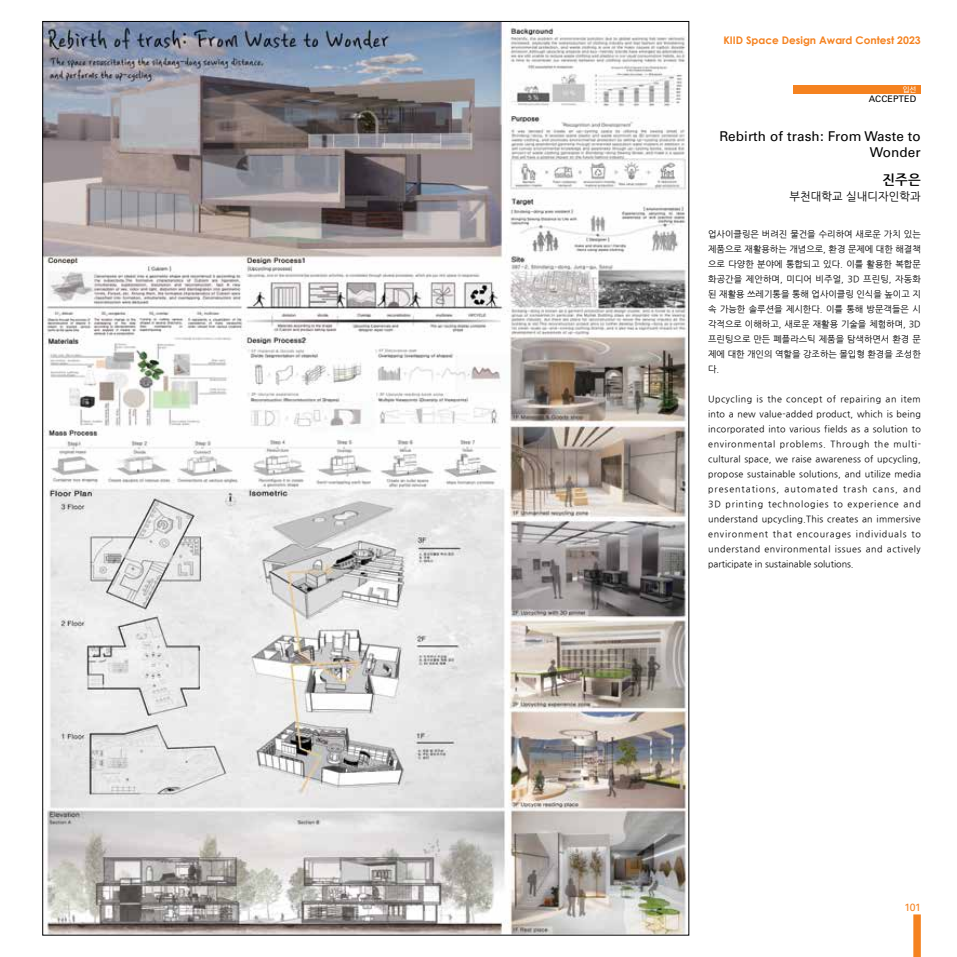
<style>
.page{position:relative;width:957px;height:957px;background:#fff}
.page>*{position:absolute;margin:0;border:0;box-sizing:border-box;transform-origin:0 0}
.t1{font:13.5px/15.8px "Univers LT Std";letter-spacing:.01em;color:#000;text-align:right}
.t2{font:700 13.5px "Nanum Gothic";color:#000}
.t3{font:11.25px "Nanum Gothic";letter-spacing:.01em;color:#000}
.t4{font:700 10.5px "Century Gothic";color:#f58220}
.t5{font:10.5px "Univers LT Std";color:#f58220}
.t6{font:9px/15px "Nanum Gothic";color:#000;text-align:justify}
.t7{font:9px "Univers LT Std";letter-spacing:.01em;color:#000}
.t8{font:7.5px "Rix Go M";color:#fff}
</style>
<div class="page">
<div style="left:913px;top:914px;width:8px;height:43px;background:#f58220"></div>
<div style="left:793px;top:85px;width:128px;height:9px;background:#f58220"></div>
<img style="left:45px;top:23px;width:642px;height:910px">
<p class="t4" style="left:723px;top:32px;width:199px">KIID Space Design Award Contest 2023</p>
<p class="t8" style="left:903px;top:85px;width:15px">입선</p>
<p class="t7" style="left:869px;top:93px;width:49px">ACCEPTED</p>
<h1 class="t1" style="left:719px;top:128px;width:203px">Rebirth of trash: From Waste to<br>Wonder</h1>
<h1 class="t2" style="left:882px;top:173px;width:40px">진주은</h1>
<p class="t3" style="left:789px;top:191px;width:133px">부천대학교 실내디자인학과</p>
<p class="t6" style="left:708px;top:227px;width:214px">업사이클링은 버려진 물건을 수리하여 새로운 가치 있는 제품으로 재활용하는 개념으로, 환경 문제에 대한 해결책 으로 다양한 분야에 통합되고 있다. 이를 활용한 복합문 화공간을 제안하며, 미디어 비주얼, 3D 프린팅, 자동화 된 재활용 쓰레기통을 통해 업사이클링 인식을 높이고 지 속 가능한 솔루션을 제시한다. 이를 통해 방문객들은 시 각적으로 이해하고, 새로운 재활용 기술을 체험하며, 3D 프린팅으로 만든 폐플라스틱 제품을 탐색하면서 환경 문 제에 대한 개인의 역할을 강조하는 몰입형 환경을 조성한 다.</p>
<p class="t6" style="left:708px;top:392px;width:214px">Upcycling is the concept of repairing an item into a new value-added product, which is being incorporated into various fields as a solution to environmental problems. Through the multi&shy;cultural space, we raise awareness of upcycling, propose sustainable solutions, and utilize media presentations, automated trash cans, and 3D printing technologies to experience and understand upcycling.This creates an immersive environment that encourages individuals to understand environmental issues and actively participate in sustainable solutions.</p>
<p class="t5" style="left:904px;top:900px;width:18px">101</p>
</div>
